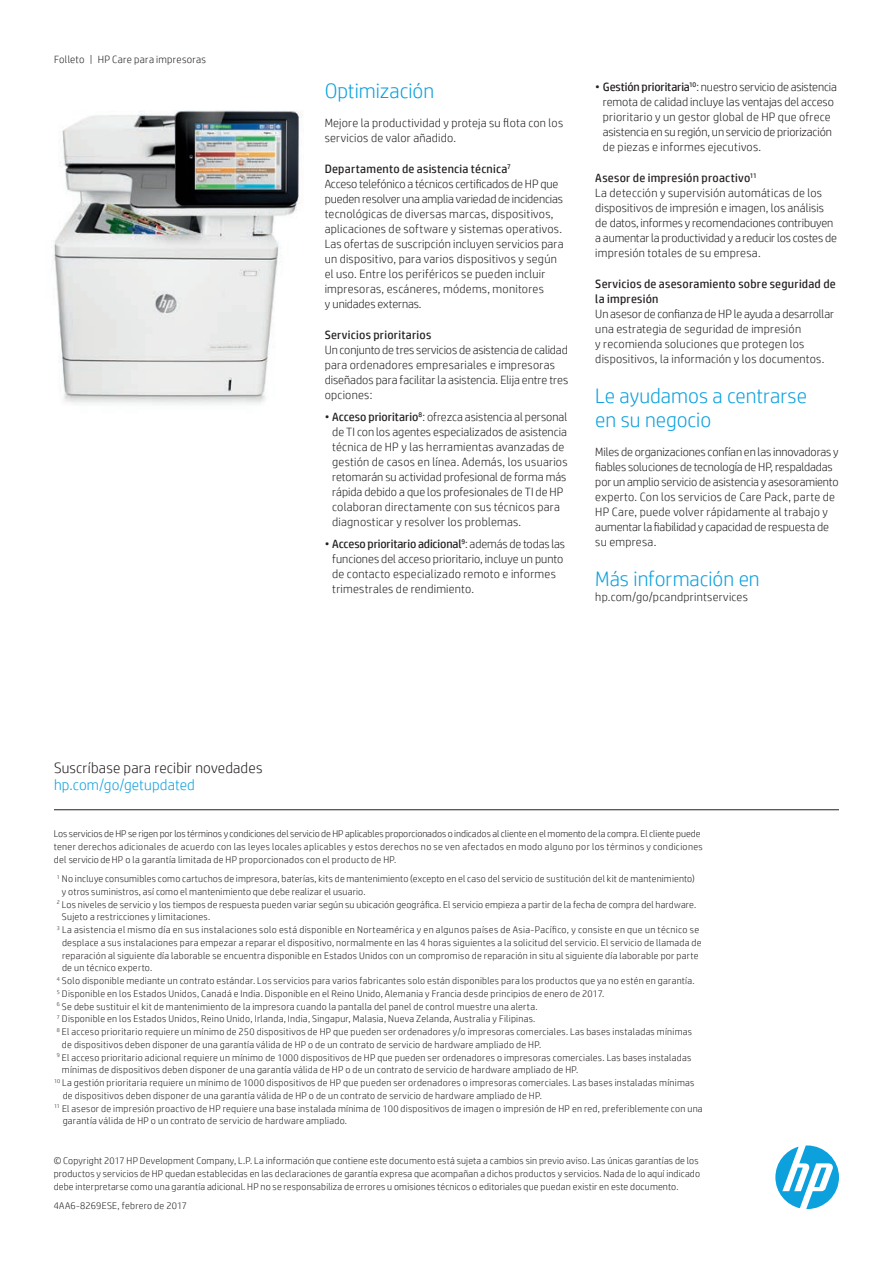
<style>
.page{position:relative;width:893px;height:1263px;background:#fff}
.page>*{position:absolute;margin:0;border:0;box-sizing:border-box;transform-origin:0 0}
.Subhead_14_16{font:300 21px/24px "HP Simplified";color:#0ca0dd}
.Subhead_14_16_no_spa{font:300 21px "HP Simplified";color:#0ca0dd}
.Call_to_action_10_11{font:300 15px "HP Simplified";letter-spacing:.01em;color:#231f20}
.Call_to_action_10_11-2{font:300 15px "HP Simplified";letter-spacing:.01em;color:#0ca0dd}
.Body{font:300 12px/15px "HP Simplified";letter-spacing:.01em;color:#231f20}
.Body-2{font:300 12px/15px "HP Simplified";letter-spacing:-.01em;color:#231f20}
.Body_before_bullet{font:300 12px/15px "HP Simplified";color:#231f20}
.Body_no_space{font:12px/15px "HP Simplified";letter-spacing:.02em;color:#231f20}
.Title_descriptor{font:300 10.5px "HP Simplified";letter-spacing:.025em;color:#231f20}
.Footnotes{font:300 9.75px/12.8px "HP Simplified";letter-spacing:.025em;color:#231f20}
.Legal_7_9{font:300 9.75px/12.8px "HP Simplified";letter-spacing:.02em;color:#231f20}
.Footnotes_decimal{font:300 9.75px/12.8px "HP Simplified";letter-spacing:.03em;color:#231f20}
.Footnotes_decimal_la{font:300 9.75px/12.8px "HP Simplified";letter-spacing:.025em;color:#231f20}
.s1{font-weight:400}
</style>
<div class="page">
<img style="left:54px;top:110px;width:249px;height:295px">
<hr style="left:54px;top:809px;width:785px;height:1px;background:#231f20">
<svg style="left:775px;top:1145px;width:64px;height:64px"></svg>
<p class="Title_descriptor" style="left:54px;top:52px;width:154px">Folleto | HP Care para impresoras</p>
<p class="Subhead_14_16" style="left:325px;top:78px;width:111px">Optimización</p>
<p class="Body" style="left:325px;top:115px;width:240px">Mejore la productividad y proteja su flota con los servicios de valor añadido.</p>
<p class="Body_no_space" style="left:325px;top:161px;width:188px">Departamento de asistencia técnica<sup>7</sup></p>
<p class="Body" style="left:325px;top:176px;width:240px">Acceso telefónico a técnicos certificados de HP que pueden resolver una amplia variedad de incidencias tecnológicas de diversas marcas, dispositivos, aplicaciones de software y sistemas operativos.<br>Las ofertas de suscripción incluyen servicios para un dispositivo, para varios dispositivos y según el uso. Entre los periféricos se pueden incluir impresoras, escáneres, módems, monitores<br>y unidades externas.</p>
<p class="Body_no_space" style="left:325px;top:327px;width:108px">Servicios prioritarios</p>
<p class="Body_before_bullet" style="left:325px;top:342px;width:245px">Un conjunto de tres servicios de asistencia de calidad para ordenadores empresariales e impresoras diseñados para facilitar la asistencia. Elija entre tres opciones:</p>
<p class="Body" style="left:332px;top:409px;width:237px;text-indent:-8px">• <span class="s1">Acceso prioritario</span><sup>8</sup>: ofrezca asistencia al personal de TI con los agentes especializados de asistencia técnica de HP y las herramientas avanzadas de gestión de casos en línea. Además, los usuarios retomarán su actividad profesional de forma más rápida debido a que los profesionales de TI de HP colaboran directamente con sus técnicos para diagnosticar y resolver los problemas.</p>
<p class="Body" style="left:332px;top:535px;width:234px;text-indent:-8px">• <span class="s1">Acceso prioritario adicional</span><sup>9</sup>: además de todas las funciones del acceso prioritario, incluye un punto de contacto especializado remoto e informes trimestrales de rendimiento.</p>
<p class="Body" style="left:603px;top:79px;width:236px;text-indent:-8px">• <span class="s1">Gestión prioritaria</span><sup>10</sup>: nuestro servicio de asistencia remota de calidad incluye las ventajas del acceso prioritario y un gestor global de HP que ofrece asistencia en su región, un servicio de priorización de piezas e informes ejecutivos.</p>
<p class="Body_no_space" style="left:595px;top:170px;width:163px">Asesor de impresión proactivo<sup>11</sup></p>
<p class="Body" style="left:595px;top:185px;width:243px">La detección y supervisión automáticas de los dispositivos de impresión e imagen, los análisis de datos, informes y recomendaciones contribuyen a aumentar la productividad y a reducir los costes de impresión totales de su empresa.</p>
<p class="Body_no_space" style="left:595px;top:276px;width:242px">Servicios de asesoramiento sobre seguridad de la impresión</p>
<p class="Body" style="left:595px;top:306px;width:240px">Un asesor de confianza de HP le ayuda a desarrollar una estrategia de seguridad de impresión<br>y recomienda soluciones que protegen los dispositivos, la información y los documentos.</p>
<p class="Subhead_14_16" style="left:595px;top:383px;width:213px">Le ayudamos a centrarse en su negocio</p>
<p class="Body-2" style="left:595px;top:444px;width:245px">Miles de organizaciones confían en las innovadoras y fiables soluciones de tecnología de HP, respaldadas por un amplio servicio de asistencia y asesoramiento experto. Con los servicios de Care Pack, parte de HP Care, puede volver rápidamente al trabajo y aumentar la fiabilidad y capacidad de respuesta de su empresa.</p>
<p class="Subhead_14_16_no_spa" style="left:595px;top:565px;width:166px">Más información en</p>
<p class="Body" style="left:595px;top:589px;width:154px">hp.com/go/pcandprintservices</p>
<p class="Call_to_action_10_11" style="left:54px;top:758px;width:210px">Suscríbase para recibir novedades</p>
<p class="Call_to_action_10_11-2" style="left:54px;top:775px;width:142px">hp.com/go/getupdated</p>
<p class="Legal_7_9" style="left:54px;top:827px;width:651px">Los servicios de HP se rigen por los términos y condiciones del servicio de HP aplicables proporcionados o indicados al cliente en el momento de la compra. El cliente puede tener derechos adicionales de acuerdo con las leyes locales aplicables y estos derechos no se ven afectados en modo alguno por los términos y condiciones del servicio de HP o la garantía limitada de HP proporcionados con el producto de HP.</p>
<p class="Footnotes" style="left:62px;top:872px;width:634px;text-indent:-5px"><sup>1</sup> No incluye consumibles como cartuchos de impresora, baterías, kits de mantenimiento (excepto en el caso del servicio de sustitución del kit de mantenimiento) y otros suministros, así como el mantenimiento que debe realizar el usuario.</p>
<p class="Footnotes" style="left:62px;top:898px;width:636px;text-indent:-5px"><sup>2</sup> Los niveles de servicio y los tiempos de respuesta pueden variar según su ubicación geográfica. El servicio empieza a partir de la fecha de compra del hardware.<br>Sujeto a restricciones y limitaciones.</p>
<p class="Footnotes" style="left:62px;top:923px;width:641px;text-indent:-5px"><sup>3</sup> La asistencia el mismo día en sus instalaciones solo está disponible en Norteamérica y en algunos países de Asia-Pacífico, y consiste en que un técnico se desplace a sus instalaciones para empezar a reparar el dispositivo, normalmente en las 4 horas siguientes a la solicitud del servicio. El servicio de llamada de reparación al siguiente día laborable se encuentra disponible en Estados Unidos con un compromiso de reparación in situ al siguiente día laborable por parte de un técnico experto.</p>
<p class="Footnotes" style="left:57px;top:974px;width:639px"><sup>4</sup> Solo disponible mediante un contrato estándar. Los servicios para varios fabricantes solo están disponibles para los productos que ya no estén en garantía.</p>
<p class="Footnotes" style="left:57px;top:987px;width:549px"><sup>5</sup> Disponible en los Estados Unidos, Canadá e India. Disponible en el Reino Unido, Alemania y Francia desde principios de enero de 2017.</p>
<p class="Footnotes" style="left:57px;top:1000px;width:482px"><sup>6</sup> Se debe sustituir el kit de mantenimiento de la impresora cuando la pantalla del panel de control muestre una alerta.</p>
<p class="Footnotes" style="left:57px;top:1012px;width:480px"><sup>7</sup> Disponible en los Estados Unidos, Reino Unido, Irlanda, India, Singapur, Malasia, Nueva Zelanda, Australia y Filipinas.</p>
<p class="Footnotes" style="left:62px;top:1025px;width:632px;text-indent:-5px"><sup>8</sup> El acceso prioritario requiere un mínimo de 250 dispositivos de HP que pueden ser ordenadores y/o impresoras comerciales. Las bases instaladas mínimas de dispositivos deben disponer de una garantía válida de HP o de un contrato de servicio de hardware ampliado de HP.</p>
<p class="Footnotes" style="left:62px;top:1051px;width:631px;text-indent:-5px"><sup>9</sup> El acceso prioritario adicional requiere un mínimo de 1000 dispositivos de HP que pueden ser ordenadores o impresoras comerciales. Las bases instaladas mínimas de dispositivos deben disponer de una garantía válida de HP o de un contrato de servicio de hardware ampliado de HP.</p>
<p class="Footnotes_decimal" style="left:63px;top:1076px;width:633px;text-indent:-9px"><sup>10</sup> La gestión prioritaria requiere un mínimo de 1000 dispositivos de HP que pueden ser ordenadores o impresoras comerciales. Las bases instaladas mínimas de dispositivos deben disponer de una garantía válida de HP o de un contrato de servicio de hardware ampliado de HP.</p>
<p class="Footnotes_decimal_la" style="left:63px;top:1102px;width:641px;text-indent:-9px"><sup>11</sup> El asesor de impresión proactivo de HP requiere una base instalada mínima de 100 dispositivos de imagen o impresión de HP en red, preferiblemente con una garantía válida de HP o un contrato de servicio de hardware ampliado.</p>
<p class="Legal_7_9" style="left:54px;top:1154px;width:648px">© Copyright 2017 HP Development Company, L.P. La información que contiene este documento está sujeta a cambios sin previo aviso. Las únicas garantías de los productos y servicios de HP quedan establecidas en las declaraciones de garantía expresa que acompañan a dichos productos y servicios. Nada de lo aquí indicado debe interpretarse como una garantía adicional. HP no se responsabiliza de errores u omisiones técnicos o editoriales que puedan existir en este documento.</p>
<p class="Legal_7_9" style="left:54px;top:1199px;width:135px">4AA6-8269ESE, febrero de 2017</p>
</div>
